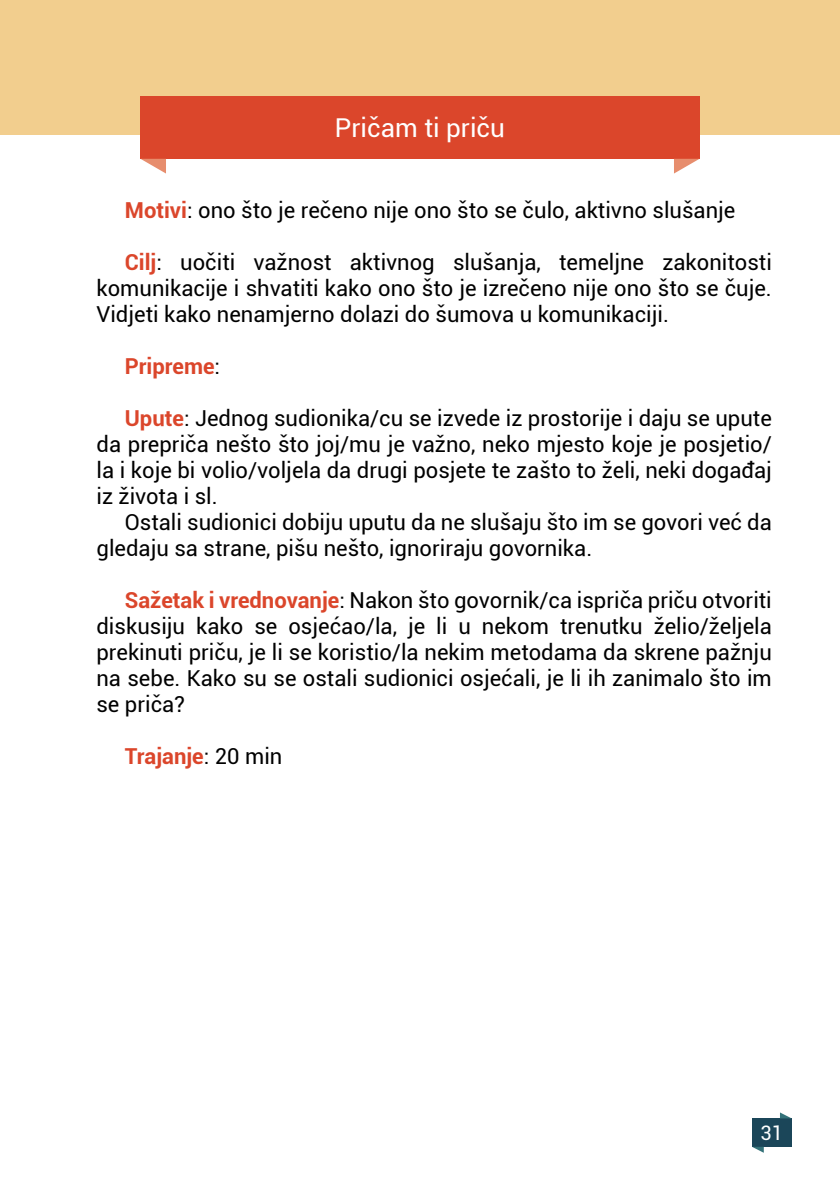
<style>
.page{position:relative;width:840px;height:1191px;background:#fff}
.page>*{position:absolute;margin:0;border:0;box-sizing:border-box;transform-origin:0 0}
.t1{font:26px "Roboto";color:#fff}
.t2{font:22px/26px "Roboto";color:#000;text-align:justify}
.t3{font:700 22px "Roboto";color:#db462b}
.t4{font:20px "Roboto";color:#fff}
.s1{font-weight:700;color:#db462b}
.s2{font-weight:400;color:#000}
</style>
<div class="page">
<div style="left:751px;top:1118px;width:40px;height:28px;background:#1b4659"></div>
<svg style="left:752px;top:1146px;width:11px;height:6px"></svg>
<svg style="left:780px;top:1112px;width:11px;height:6px"></svg>
<div style="left:0;top:0;width:839px;height:135px;background:#f2ce8e"></div>
<div style="left:140px;top:96px;width:559px;height:63px;background:#db462b"></div>
<svg style="left:141px;top:159px;width:25px;height:14px"></svg>
<svg style="left:674px;top:159px;width:25px;height:14px"></svg>
<p class="t1" style="left:335px;top:110px;width:171px">Pričam ti priču</p>
<p class="t2" style="left:125px;top:196px;width:611px"><span class="s1">Motivi</span>: ono što je rečeno nije ono što se čulo, aktivno slušanje</p>
<p class="t2" style="left:96px;top:248px;width:676px;text-indent:28px"><span class="s1">Cilj</span>: uočiti važnost aktivnog slušanja, temeljne zakonitosti komunikacije i shvatiti kako ono što je izrečeno nije ono što se čuje.<br>Vidjeti kako nenamjerno dolazi do šumova u komunikaciji.</p>
<p class="t3" style="left:125px;top:350px;width:97px">Pripreme<span class="s2">:</span></p>
<p class="t2" style="left:96px;top:404px;width:676px;text-indent:28px"><span class="s1">Upute</span>: Jednog sudionika/cu se izvede iz prostorije i daju se upute da prepriča nešto što joj/mu je važno, neko mjesto koje je posjetio/ la i koje bi volio/voljela da drugi posjete te zašto to želi, neki događaj iz života i sl.</p>
<p class="t2" style="left:96px;top:508px;width:676px;text-indent:28px">Ostali sudionici dobiju uputu da ne slušaju što im se govori već da gledaju sa strane, pišu nešto, ignoriraju govornika.</p>
<p class="t2" style="left:96px;top:586px;width:676px;text-indent:28px"><span class="s1">Sažetak i vrednovanje</span>: Nakon što govornik/ca ispriča priču otvoriti diskusiju kako se osjećao/la, je li u nekom trenutku želio/željela prekinuti priču, je li se koristio/la nekim metodama da skrene pažnju na sebe. Kako su se ostali sudionici osjećali, je li ih zanimalo što im se priča?</p>
<p class="t3" style="left:125px;top:741px;width:159px">Trajanje<span class="s2">: 20 min</span></p>
<p class="t4" style="left:760px;top:1119px;width:24px">31</p>
</div>
